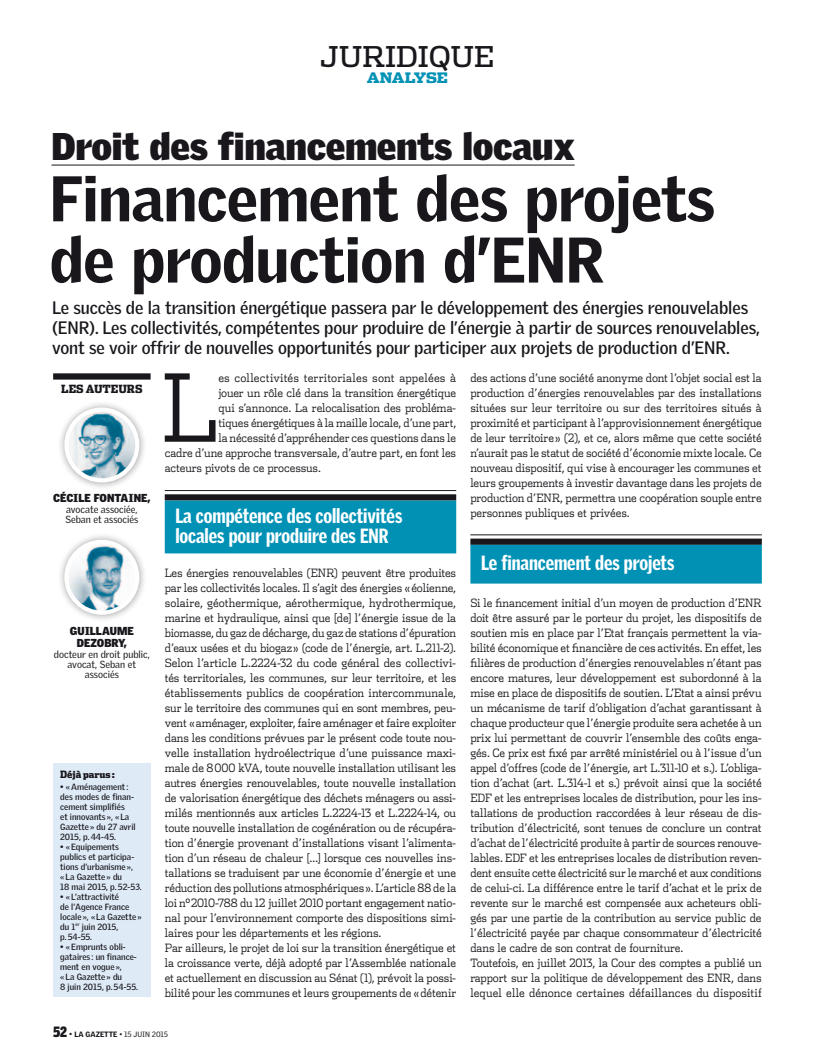
<style>
.page{position:relative;width:815px;height:1063px;background:#fff}
.page>*{position:absolute;margin:0;border:0;box-sizing:border-box;transform-origin:0 0}
.LETTRINE_5{font:300 94.12px "Dispatch";color:#1a171c;scale:.92 1}
.TITRE_50{font:900 62.5px/61.2px "Griffith Gothic";letter-spacing:-.01em;color:#1a171c}
.SURTITRE_juridik-a{font:900 37.5px "Griffith Gothic";letter-spacing:-.01em;color:#1a171c}
.t1{font:28.75px "Dispatch";letter-spacing:-.005em;color:#1a171c}
.INTER_1analyse-dou{font:900 20px/20px "Griffith Gothic Cond";letter-spacing:-.005em;color:#fff}
.INTER_1analyse{font:900 20px "Griffith Gothic Cond";letter-spacing:-.005em;color:#fff}
.CHAPEAU{font:700 17.5px/20px "Griffith Gothic";letter-spacing:-.005em;color:#1a171c}
.t2{font:900 14.38px "Dispatch";letter-spacing:-.01em;color:#0091b5}
.TEXTE{font:300 11.5px/15px "Dispatch";letter-spacing:-.015em;color:#1a171c;text-align:justify;scale:.92 1}
.LETTRINE_5-2{font:300 11.5px "Dispatch";letter-spacing:-.015em;color:#1a171c;scale:.92 1}
.LETTRINE_5-3{font:300 11.5px "Dispatch";letter-spacing:-.015em;color:#1a171c;scale:.91 1}
.LETTRINE_5-4{font:300 11.5px "Dispatch";letter-spacing:.01em;color:#1a171c;scale:.93 1}
.SIGNATURE_auteur{font:900 11.25px/12.5px "Griffith Gothic";color:#1a171c;text-align:center}
.RELANCE_signature{font:900 11.25px "Dispatch Cond";letter-spacing:-.005em;color:#1a171c}
.SIGNATURE_auteur-2{font:10px/10px "Griffith Gothic";color:#1a171c}
.t3{font:900 10px "Dispatch Cond";letter-spacing:-.005em;color:#1a171c}
.t4{font:700 8.75px/10px "Griffith Gothic";color:#1a171c}
.t5{font:7.5px "Griffith Gothic";letter-spacing:-.005em;color:#1a171c}
.s1{font-family:"Griffith Gothic Cond";font-weight:900;font-size:14.5px}
.s2{font-size:8.25px}
.s3{font-weight:900}
</style>
<div class="page">
<div style="left:53px;top:763px;width:98px;height:234px;background:#deebf7"></div>
<hr style="left:52px;top:165px;width:523px;height:1px;background:#1a171c">
<svg style="left:165px;top:491px;width:291px;height:1px"></svg>
<hr style="left:165px;top:490px;width:291px;height:1px;background:#1a171c">
<div style="left:165px;top:494px;width:291px;height:7px;background:#1a171c"></div>
<div style="left:165px;top:501px;width:291px;height:52px;background:#0091b5"></div>
<svg style="left:470px;top:538px;width:292px;height:1px"></svg>
<hr style="left:470px;top:535px;width:292px;height:1px;background:#1a171c">
<div style="left:470px;top:539px;width:292px;height:6px;background:#1a171c"></div>
<div style="left:470px;top:545px;width:292px;height:39px;background:#0091b5"></div>
<div style="left:53px;top:373px;width:98px;height:7px;background:#1a171c"></div>
<div style="left:56px;top:400px;width:90px;height:90px;background:#1a171c;opacity:.4"></div>
<img style="left:66px;top:410px;width:71px;height:70px;border-radius:35px">
<div style="left:64px;top:407px;width:75px;height:76px;border:4px solid #fff;border-radius:50%"></div>
<div style="left:56px;top:532px;width:90px;height:90px;background:#1a171c;opacity:.4"></div>
<img style="left:66px;top:542px;width:70px;height:71px">
<div style="left:64px;top:540px;width:75px;height:75px;border:4px solid #fff;border-radius:50%"></div>
<p class="t1" style="left:321px;top:37px;width:175px">JURIDIQUE</p>
<p class="t2" style="left:367px;top:68px;width:83px">ANALYSE</p>
<p class="SURTITRE_juridik-a" style="left:52px;top:124px;width:525px">Droit des financements locaux</p>
<p class="TITRE_50" style="left:50px;top:167px;width:667px">Financement des projets de production d’ENR</p>
<p class="CHAPEAU" style="left:52px;top:298px;width:709px">Le succès de la transition énergétique passera par le développement des énergies renouvelables (ENR). Les collectivités, compétentes pour produire de l’énergie à partir de sources renouvelables, vont se voir offrir de nouvelles opportunités pour participer aux projets de production d’ENR.</p>
<p class="LETTRINE_5" style="left:162px;top:346px;width:63px">L</p>
<p class="LETTRINE_5-4" style="left:218px;top:370px;width:257px">es collectivités territoriales sont appelées à</p>
<p class="TEXTE" style="left:470px;top:370px;width:318px">des actions d’une société anonyme dont l’objet social est la production d’énergies renouvelables par des installations situées sur leur territoire ou sur des territoires situés à proximité et participant à l’approvisionnement énergétique de leur territoire» (2), et ce, alors même que cette société n’aurait pas le statut de société d’économie mixte locale. Ce nouveau dispositif, qui vise à encourager les communes et leurs groupements à investir davantage dans les projets de production d’ENR, permettra une coopération souple entre personnes publiques et privées.</p>
<p class="INTER_1analyse" style="left:481px;top:552px;width:195px">Le financement des projets</p>
<p class="TEXTE" style="left:470px;top:595px;width:318px">Si le financement initial d’un moyen de production d’ENR doit être assuré par le porteur du projet, les dispositifs de soutien mis en place par l’Etat français permettent la via&shy;bilité économique et financière de ces activités. En effet, les filières de production d’énergies renouvelables n’étant pas encore matures, leur développement est subordonné à la mise en place de dispositifs de soutien. L’Etat a ainsi prévu un mécanisme de tarif d’obligation d’achat garantissant à chaque producteur que l’énergie produite sera achetée à un prix lui permettant de couvrir l’ensemble des coûts enga&shy;gés. Ce prix est fixé par arrêté ministériel ou à l’issue d’un appel d’offres (code de l’énergie, art L.311-10 et s.). L’obliga&shy;tion d’achat (art. L.314-1 et s.) prévoit ainsi que la société EDF et les entreprises locales de distribution, pour les ins&shy;tallations de production raccordées à leur réseau de dis&shy;tribution d’électricité, sont tenues de conclure un contrat d’achat de l’électricité produite à partir de sources renouve&shy;lables. EDF et les entreprises locales de distribution reven&shy;dent ensuite cette électricité sur le marché et aux conditions de celui-ci. La différence entre le tarif d’achat et le prix de revente sur le marché est compensée aux acheteurs obli&shy;gés par une partie de la contribution au service public de l’électricité payée par chaque consommateur d’électricité dans le cadre de son contrat de fourniture.</p>
<p class="TEXTE" style="left:470px;top:955px;width:318px">Toutefois, en juillet 2013, la Cour des comptes a publié un rapport sur la politique de développement des ENR, dans lequel elle dénonce certaines défaillances du dispositif</p>
<p class="RELANCE_signature" style="left:61px;top:382px;width:83px">LES AUTEURS</p>
<p class="LETTRINE_5-2" style="left:218px;top:385px;width:260px">jouer un rôle clé dans la transition énergétique</p>
<p class="LETTRINE_5-2" style="left:218px;top:400px;width:260px">qui s’annonce. La relocalisation des probléma-</p>
<p class="LETTRINE_5-3" style="left:218px;top:415px;width:263px">tiques énergétiques à la maille locale, d’une part,</p>
<p class="LETTRINE_5-2" style="left:218px;top:430px;width:260px">la nécessité d’appréhender ces questions dans le</p>
<p class="LETTRINE_5-2" style="left:165px;top:445px;width:318px">cadre d’une approche transversale, d’autre part, en font les</p>
<p class="LETTRINE_5-2" style="left:165px;top:460px;width:171px">acteurs pivots de ce processus.</p>
<p class="INTER_1analyse-dou" style="left:175px;top:505px;width:228px">La compétence des collectivités locales pour produire des ENR</p>
<p class="TEXTE" style="left:165px;top:565px;width:318px">Les énergies renouvelables (ENR) peuvent être produites par les collectivités locales. Il s’agit des énergies «éolienne, solaire, géothermique, aérothermique, hydrothermique, marine et hydraulique, ainsi que [de] l’énergie issue de la biomasse, du gaz de décharge, du gaz de stations d’épuration d’eaux usées et du biogaz» (code de l’énergie, art. L.211-2).<br>Selon l’article L.2224-32 du code général des collectivi&shy;tés territoriales, les communes, sur leur territoire, et les établissements publics de coopération intercommunale, sur le territoire des communes qui en sont membres, peu&shy;vent «aménager, exploiter, faire aménager et faire exploiter dans les conditions prévues par le présent code toute nou&shy;velle installation hydroélectrique d’une puissance maxi&shy;male de 8000 kVA, toute nouvelle installation utilisant les autres énergies renouvelables, toute nouvelle installation de valorisation énergétique des déchets ménagers ou assi&shy;milés mentionnés aux articles L.2224-13 et L.2224-14, ou toute nouvelle installation de cogénération ou de récupéra&shy;tion d’énergie provenant d’installations visant l’alimenta&shy;tion d’un réseau de chaleur […] lorsque ces nouvelles ins&shy;tallations se traduisent par une économie d’énergie et une réduction des pollutions atmosphériques». L’article 88 de la loi n°2010-788 du 12 juillet 2010 portant engagement natio&shy;nal pour l’environnement comporte des dispositions simi&shy;laires pour les départements et les régions.</p>
<p class="TEXTE" style="left:165px;top:940px;width:318px">Par ailleurs, le projet de loi sur la transition énergétique et la croissance verte, déjà adopté par l’Assemblée nationale et actuellement en discussion au Sénat (1), prévoit la possi&shy;bilité pour les communes et leurs groupements de « -détenir</p>
<p class="SIGNATURE_auteur" style="left:53px;top:491px;width:99px">CÉCILE FONTAINE,</p>
<p class="SIGNATURE_auteur-2" style="left:65px;top:505px;width:75px">avocate associée,<br>Seban et associés</p>
<p class="SIGNATURE_auteur" style="left:70px;top:624px;width:65px">GUILLAUME<br>DEZOBRY,</p>
<p class="SIGNATURE_auteur-2" style="left:54px;top:650px;width:97px;text-align:center">docteur en droit public, avocat, Seban et associés</p>
<p class="t3" style="left:60px;top:768px;width:56px">Déjà parus:</p>
<p class="t4" style="left:60px;top:781px;width:77px">• «Aménagement: des modes de finan&shy;cement simplifiés<br>et innovants », «La<br>Gazette » du 27 avril<br>2015, p.44-45.</p>
<p class="t4" style="left:60px;top:841px;width:83px">• «Equipements publics et participa&shy;tions d’urbanisme », «La Gazette » du<br>18 mai 2015, p.52-53.</p>
<p class="t4" style="left:60px;top:891px;width:83px">• «L’attractivité<br>de l’Agence France locale », «La Gazette » du 1<sup>er</sup> juin 2015, p.54-55.</p>
<p class="t4" style="left:60px;top:941px;width:79px">• «Emprunts obli&shy;gataires : un finance&shy;ment en vogue », «La Gazette » du<br>8 juin 2015, p.54-55.</p>
<p class="t5" style="left:53px;top:1030px;width:117px"><span class="s1">52</span> <span class="s2">•</span> <span class="s3">LA GAZETTE</span> • 15 JUIN 2015</p>
</div>
